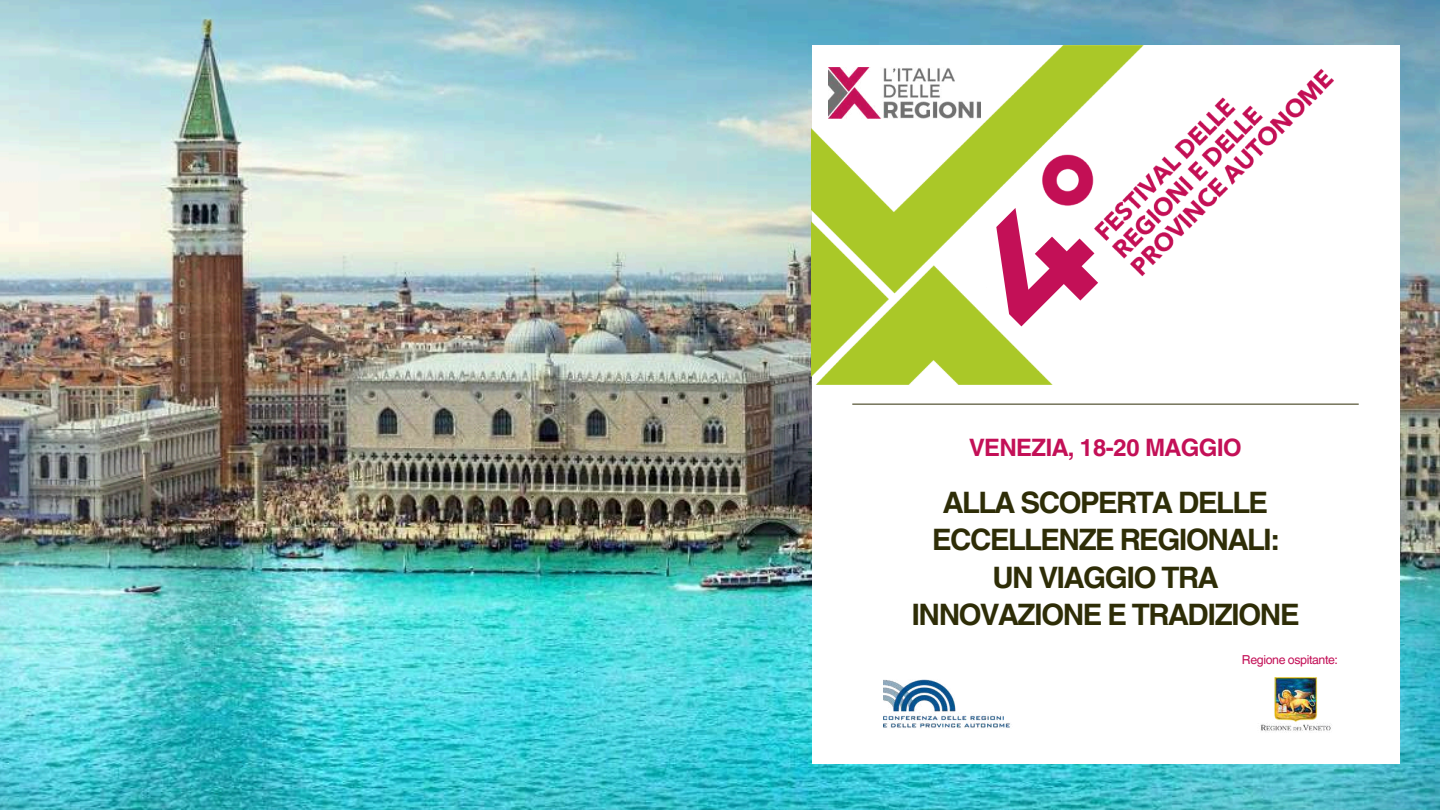
<style>
.page{position:relative;width:1440px;height:810px;background:#fff}
.page>*{position:absolute;margin:0;border:0;box-sizing:border-box;transform-origin:0 0}
.t1{font:700 29.6px/37.5px "Helvetica World";letter-spacing:-.05em;color:#2e2d07;text-align:center}
.t2{font:700 24px "Helvetica World";letter-spacing:-.03em;color:#c31057}
.t3{font:12.3px "Helvetica World";letter-spacing:-.03em;color:#c31057}
</style>
<div class="page">
<img style="left:0;top:0;width:1440px;height:810px">
<div style="left:812px;top:46px;width:587px;height:718px;background:#fff"></div>
<img style="left:884px;top:679px;width:126px;height:49px">
<hr style="left:852px;top:404px;width:507px;height:1px;background:#2e2d07">
<img style="left:812px;top:45px;width:522px;height:339px">
<img style="left:1260px;top:677px;width:72px;height:55px">
<svg style="left:958px;top:190px;width:153px;height:153px"></svg>
<p class="t2" style="left:969px;top:428px;width:274px">VENEZIA, 18-20 MAGGIO</p>
<p class="t1" style="left:911px;top:480px;width:390px">ALLA SCOPERTA DELLE<br>ECCELLENZE REGIONALI:<br>UN VIAGGIO TRA<br>INNOVAZIONE E TRADIZIONE</p>
<p class="t3" style="left:1242px;top:652px;width:97px">Regione ospitante:</p>
</div>
